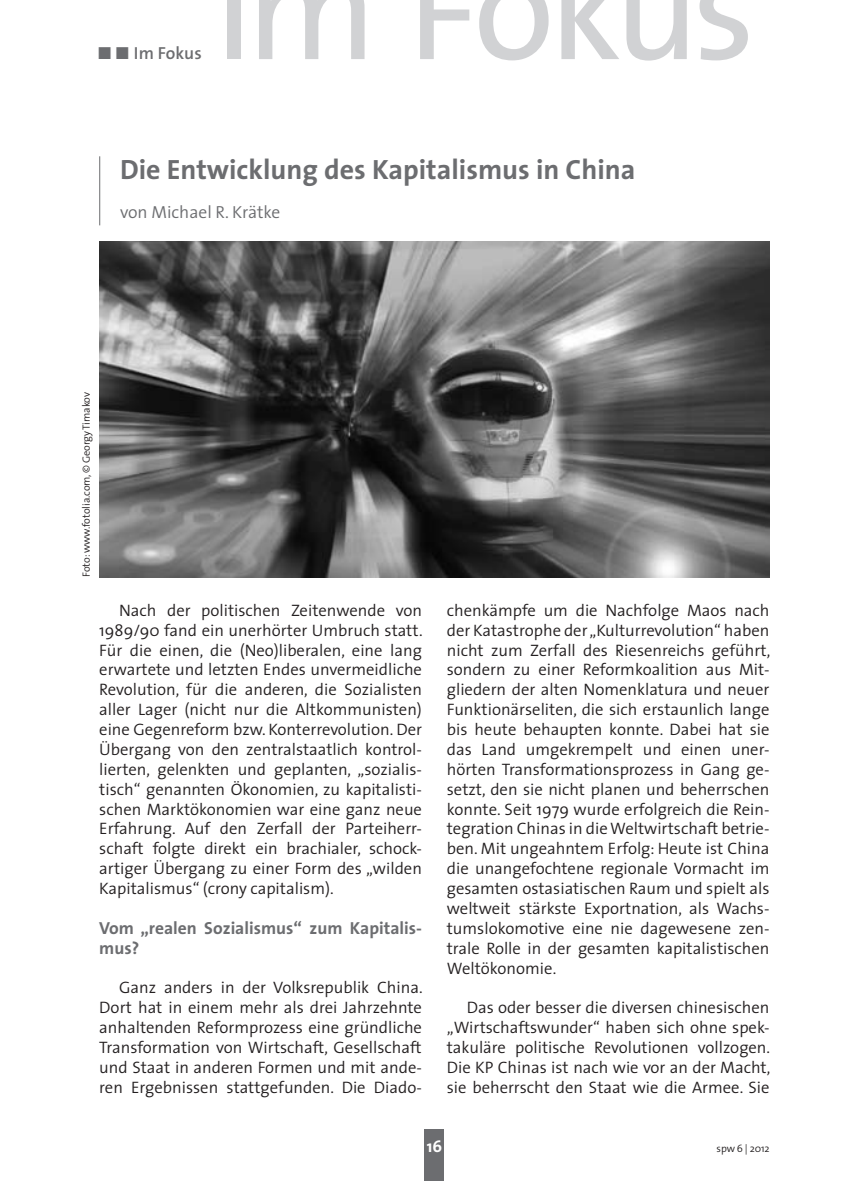
<style>
.page{position:relative;width:844px;height:1181px;background:#fff}
.page>*{position:absolute;margin:0;border:0;box-sizing:border-box;transform-origin:0 0}
.t1{font:700 28px "The Sans";color:#6c6d70}
.t2{font:700 17.5px/19.9px "The Sans";color:#6c6d70}
.t3{font:300 17.5px "The Sans";color:#6c6d70}
.t4{font:600 17.5px "The Sans";letter-spacing:.005em;color:#6c6d70}
.t5{font:300 16.62px/19.9px "The Sans";color:#231f20;text-align:justify}
.t6{font:700 16.62px "The Sans";color:#fff}
.t7{font:300 10.5px "The Sans";letter-spacing:-.01em;color:#231f20}
.s1{font-family:"The Sans Bold Expert";font-weight:400}
</style>
<div class="page">
<div style="left:424px;top:1129px;width:20px;height:52px;background:#6c6d70"></div>
<div style="left:227px;top:0;width:14px;height:59px;background:#d1d2d4"></div>
<svg style="left:259px;top:0;width:105px;height:59px"></svg>
<svg style="left:420px;top:0;width:49px;height:59px"></svg>
<svg style="left:479px;top:0;width:69px;height:60px"></svg>
<svg style="left:561px;top:0;width:58px;height:59px"></svg>
<svg style="left:626px;top:0;width:60px;height:61px"></svg>
<svg style="left:699px;top:0;width:48px;height:60px"></svg>
<hr style="left:99px;top:156px;width:1px;height:69px;background:#6c6d70">
<img style="left:99px;top:242px;width:670px;height:335px">
<p class="t4" style="left:97px;top:39px;width:106px"><span class="s1">ó ó</span> Im Fokus</p>
<h1 class="t1" style="left:120px;top:151px;width:517px">Die Entwicklung des Kapitalismus in China</h1>
<p class="t3" style="left:120px;top:201px;width:162px">von Michael R. Krätke</p>
<p class="t7" style="left:80px;top:576px;width:186px;rotate:-90deg">Foto: www.fotolia.com, © Georgy Timakov</p>
<p class="t5" style="left:99px;top:600px;width:325px;text-indent:20px">Nach der politischen Zeitenwende von 1989/90 fand ein unerhörter Umbruch statt.<br>Für die einen, die (Neo)liberalen, eine lang erwartete und letzten Endes unvermeidliche Revolution, für die anderen, die Sozialisten aller Lager (nicht nur die Altkommunisten) eine Gegenreform bzw. Konterrevolution. Der Übergang von den zentralstaatlich kontrol&shy;lierten, gelenkten und geplanten, „sozialis&shy;tisch“ genannten Ökonomien, zu kapitalisti&shy;schen Marktökonomien war eine ganz neue Erfahrung. Auf den Zerfall der Parteiherr&shy;schaft folgte direkt ein brachialer, schock&shy;artiger Übergang zu einer Form des „wilden Kapitalismus“ (crony capitalism).</p>
<p class="t2" style="left:99px;top:918px;width:324px">Vom „realen Sozialismus“ zum Kapitalis&shy;mus?</p>
<p class="t5" style="left:99px;top:978px;width:325px;text-indent:20px">Ganz anders in der Volksrepublik China.<br>Dort hat in einem mehr als drei Jahrzehnte anhaltenden Reformprozess eine gründliche Transformation von Wirtschaft, Gesellschaft und Staat in anderen Formen und mit ande&shy;ren Ergebnissen stattgefunden. Die Diado-</p>
<p class="t5" style="left:446px;top:600px;width:325px">chenkämpfe um die Nachfolge Maos nach der Katastrophe der „Kulturrevolution“ haben nicht zum Zerfall des Riesenreichs geführt, sondern zu einer Reformkoalition aus Mit&shy;gliedern der alten Nomenklatura und neuer Funktionärseliten, die sich erstaunlich lange bis heute behaupten konnte. Dabei hat sie das Land umgekrempelt und einen uner&shy;hörten Transformationsprozess in Gang ge&shy;setzt, den sie nicht planen und beherrschen konnte. Seit 1979 wurde erfolgreich die Rein&shy;tegration Chinas in die Weltwirtschaft betrie&shy;ben. Mit ungeahntem Erfolg: Heute ist China die unangefochtene regionale Vormacht im gesamten ostasiatischen Raum und spielt als weltweit stärkste Exportnation, als Wachs&shy;tumslokomotive eine nie dagewesene zen&shy;trale Rolle in der gesamten kapitalistischen Weltökonomie.</p>
<p class="t5" style="left:446px;top:998px;width:325px;text-indent:20px">Das oder besser die diversen chinesischen „Wirtschaftswunder“ haben sich ohne spek&shy;takuläre politische Revolutionen vollzogen.<br>Die KP Chinas ist nach wie vor an der Macht, sie beherrscht den Staat wie die Armee. Sie</p>
<p class="t6" style="left:426px;top:1136px;width:15px">16</p>
<p class="t7" style="left:716px;top:1142px;width:54px">spw 6 | 2012</p>
</div>
